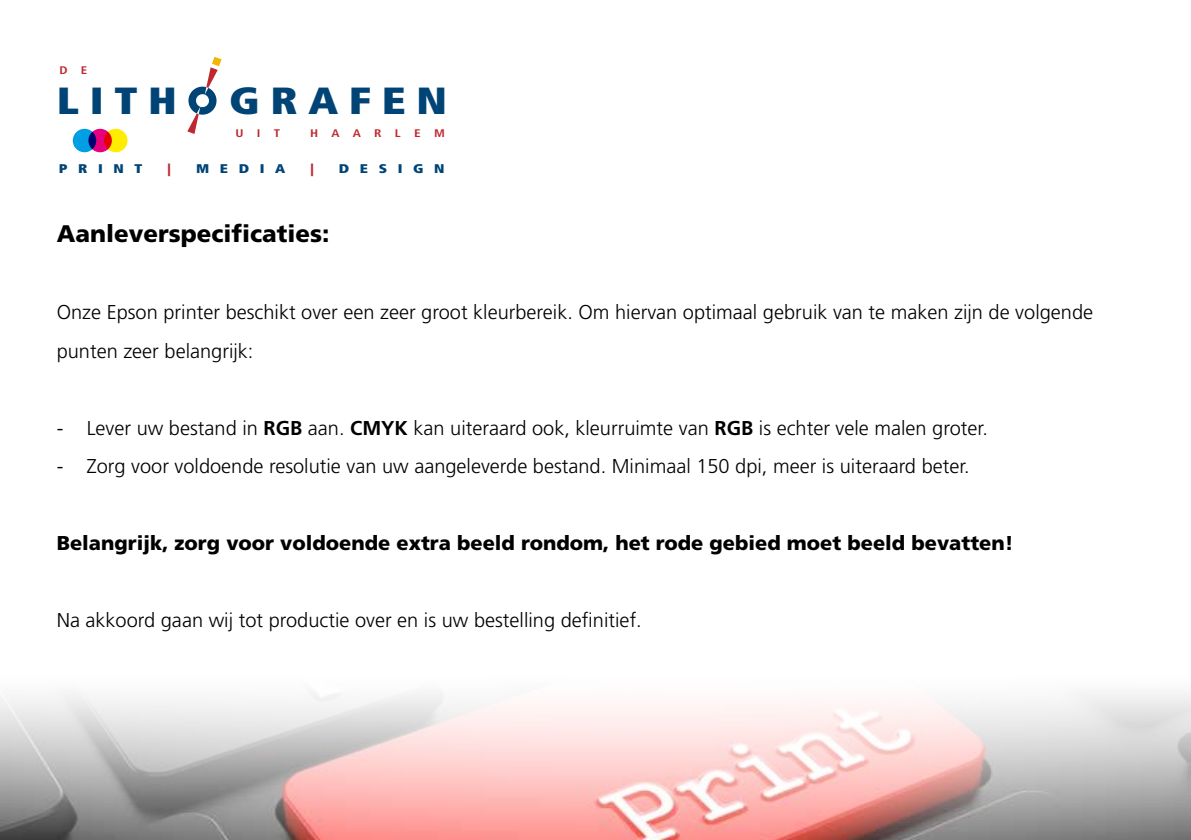
<style>
.page{position:relative;width:1191px;height:840px;background:#fff}
.page>*{position:absolute;margin:0;border:0;box-sizing:border-box;transform-origin:0 0}
.t1{font:900 condensed 37.8px "Frutiger LT Std";letter-spacing:.24em;color:#004476;scale:1.18 1}
.t2{font:900 24px "Frutiger LT Std";color:#000}
.t3{font:300 20px/38.4px "Frutiger LT Std";color:#000}
.t4{font:900 20px "Frutiger LT Std";color:#000}
.t5{font:900 condensed 12.6px "Frutiger LT Std";letter-spacing:.7em;color:#004476;scale:1.2 1}
.t6{font:900 condensed 12.6px "Frutiger LT Std";color:#be2930;scale:1.2 1}
.t7{font:700 condensed 11px "Frutiger LT Std";letter-spacing:1em;color:#be2930;scale:1.2 1}
.t8{font:700 condensed 11px "Frutiger LT Std";letter-spacing:1em;color:#be2930;scale:1.18 1}
.s1{font-weight:700}
</style>
<div class="page">
<img style="left:0;top:693px;width:1191px;height:146px">
<svg style="left:73px;top:129px;width:54px;height:23px"></svg>
<div style="left:73px;top:129px;width:23px;height:23px;background:#009ee3;border-radius:50%"></div>
<svg style="left:88px;top:129px;width:24px;height:23px"></svg>
<svg style="left:104px;top:129px;width:23px;height:23px"></svg>
<svg style="left:187px;top:57px;width:34px;height:77px"></svg>
<p class="t8" style="left:59px;top:63px;width:25px">D E</p>
<h1 class="t1" style="left:57px;top:78px;width:104px">LITH</h1>
<h1 class="t1" style="left:229px;top:78px;width:186px">GRAFEN</h1>
<p class="t7" style="left:235px;top:127px;width:39px">UIT</p>
<p class="t7" style="left:310px;top:127px;width:114px">HAARLEM</p>
<p class="t5" style="left:59px;top:161px;width:71px">PRINT</p>
<p class="t6" style="left:168px;top:161px;width:4px">|</p>
<p class="t5" style="left:196px;top:161px;width:76px">MEDIA</p>
<p class="t6" style="left:310px;top:161px;width:4px">|</p>
<p class="t5" style="left:339px;top:161px;width:89px">DESIGN</p>
<p class="t2" style="left:57px;top:219px;width:274px">Aanleverspecificaties:</p>
<p class="t3" style="left:57px;top:293px;width:1038px">Onze Epson printer beschikt over een zeer groot kleurbereik. Om hiervan optimaal gebruik van te maken zijn de volgende punten zeer belangrijk:</p>
<p class="t3" style="left:57px;top:408px;width:932px">- Lever uw bestand in <span class="s1">RGB</span> aan. <span class="s1">CMYK</span> kan uiteraard ook, kleurruimte van <span class="s1">RGB</span> is echter vele malen groter.</p>
<p class="t3" style="left:57px;top:447px;width:914px">- Zorg voor voldoende resolutie van uw aangeleverde bestand. Minimaal 150 dpi, meer is uiteraard beter.</p>
<p class="t4" style="left:57px;top:530px;width:958px">Belangrijk, zorg voor voldoende extra beeld rondom, het rode gebied moet beeld bevatten!</p>
<p class="t3" style="left:57px;top:601px;width:586px">Na akkoord gaan wij tot productie over en is uw bestelling definitief.</p>
</div>
